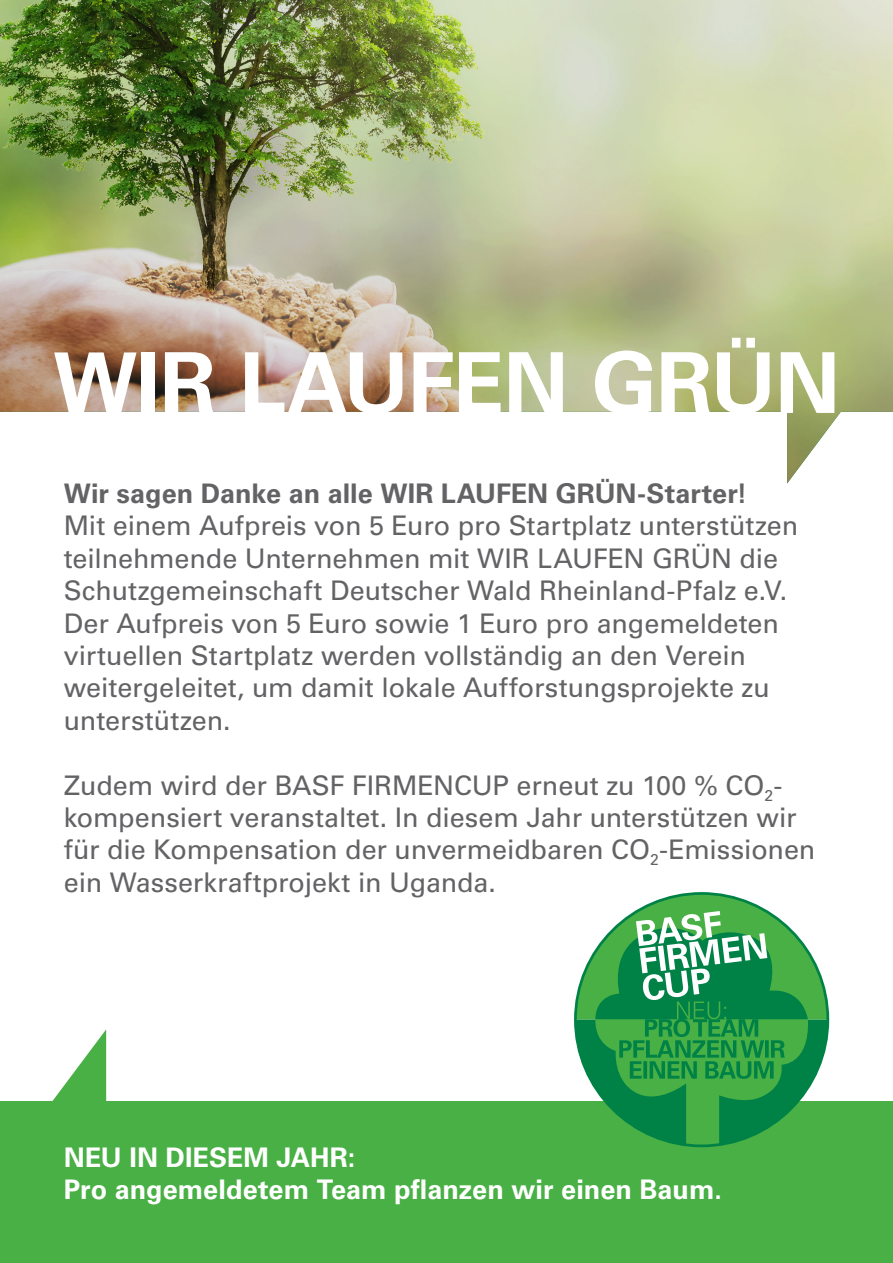
<style>
.page{position:relative;width:893px;height:1263px;background:#fff}
.page>*{position:absolute;margin:0;border:0;box-sizing:border-box;transform-origin:0 0}
.t1{font:700 84px "Univers LT Std";letter-spacing:-.015em;color:#fff}
.t2{font:27px/32.4px "Univers LT Std";letter-spacing:-.005em;color:#636366}
.t3{font:700 27px "Univers LT Std";color:#fff}
.t4{font:700 27px "Univers LT Std";color:#636366}
</style>
<div class="page">
<img style="left:0;top:0;width:893px;height:483px">
<svg style="left:0;top:1029px;width:893px;height:234px;fill:#49b045"></svg>
<svg style="left:575px;top:893px;width:253px;height:253px"></svg>
<p class="t1" style="left:53px;top:334px;width:789px">WIR LAUFEN GRÜN</p>
<p class="t4" style="left:64px;top:478px;width:685px">Wir sagen Danke an alle WIR LAUFEN GRÜN-Starter!</p>
<p class="t2" style="left:64px;top:510px;width:736px">Mit einem Aufpreis von 5 Euro pro Startplatz unterstützen teilnehmende Unternehmen mit WIR LAUFEN GRÜN die Schutzgemeinschaft Deutscher Wald Rheinland-Pfalz e.V.<br>Der Aufpreis von 5 Euro sowie 1 Euro pro angemeldeten virtuellen Startplatz werden vollständig an den Verein weitergeleitet, um damit lokale Aufforstungsprojekte zu unterstützen.</p>
<p class="t2" style="left:64px;top:769px;width:753px">Zudem wird der BASF FIRMENCUP erneut zu 100 % CO<sub>2</sub>- kompensiert veranstaltet. In diesem Jahr unterstützen wir für die Kompensation der unvermeidbaren CO<sub>2</sub>-Emissionen ein Wasserkraftprojekt in Uganda.</p>
<p class="t3" style="left:64px;top:1141px;width:293px">NEU IN DIESEM JAHR:</p>
<p class="t3" style="left:64px;top:1174px;width:660px">Pro angemeldetem Team pflanzen wir einen Baum.</p>
</div>
